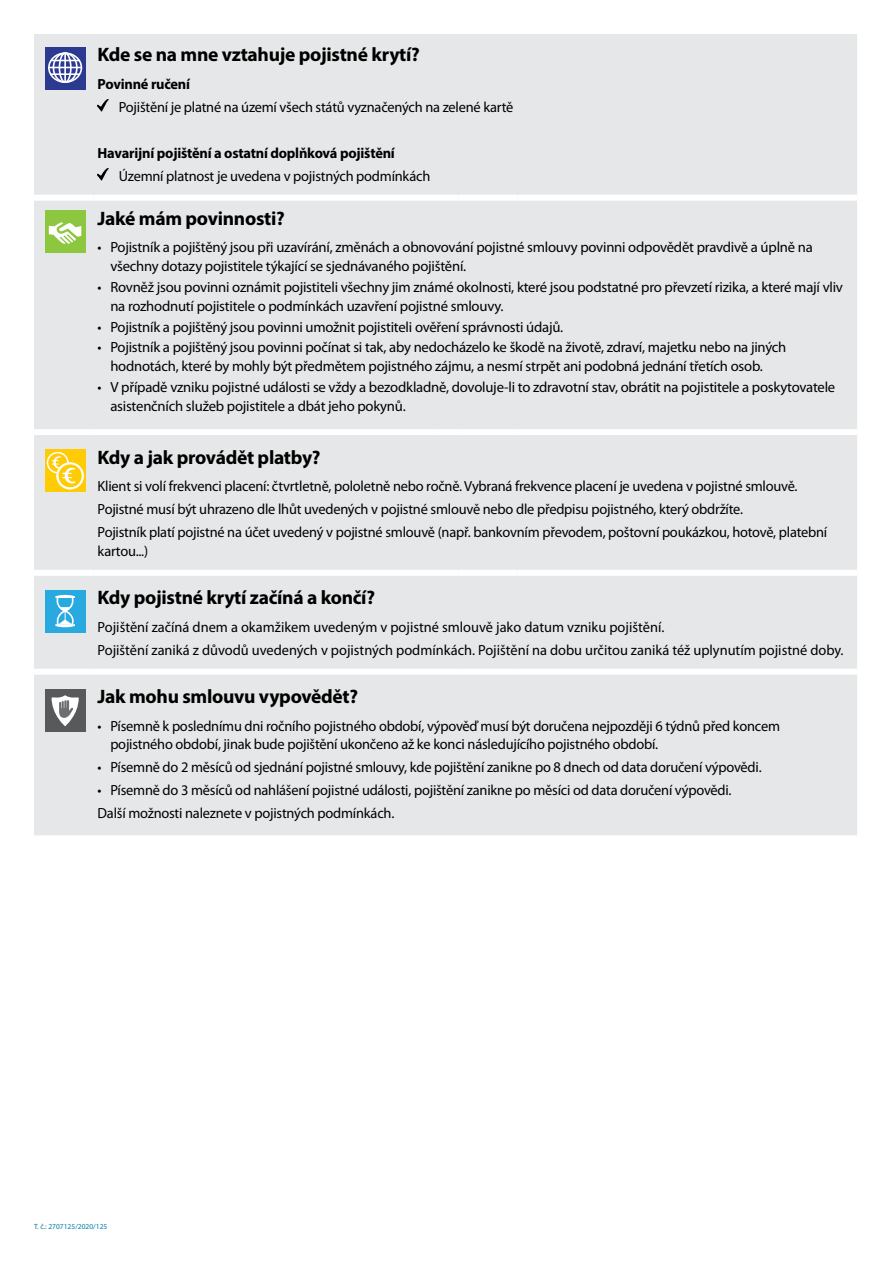
<style>
.page{position:relative;width:893px;height:1263px;background:#fff}
.page>*{position:absolute;margin:0;border:0;box-sizing:border-box;transform-origin:0 0}
.Cover_subhead{font:700 19.5px "Myriad Pro";letter-spacing:-.015em;color:#000}
.Covered_bullets{font:14.7px/18.8px "Myriad Pro";letter-spacing:-.015em;color:#000}
.Main_obligations_bul{font:14.7px/18.8px "Myriad Pro";letter-spacing:-.015em;color:#000}
.Covered_bullets-2{font:700 14.7px "Myriad Pro";letter-spacing:-.015em;color:#000}
.t1{font:7.5px "Myriad Pro";color:#007ea4}
</style>
<div class="page">
<div style="left:34px;top:34px;width:823px;height:801px;background:#e6e7e8"></div>
<div style="left:93px;top:429px;width:340px;height:6px;background:#fff"></div>
<div style="left:433px;top:429px;width:26px;height:6px;background:#fff"></div>
<div style="left:459px;top:429px;width:58px;height:6px;background:#fff"></div>
<div style="left:517px;top:429px;width:340px;height:6px;background:#fff"></div>
<div style="left:93px;top:570px;width:340px;height:6px;background:#fff"></div>
<div style="left:433px;top:570px;width:26px;height:6px;background:#fff"></div>
<div style="left:459px;top:570px;width:58px;height:6px;background:#fff"></div>
<div style="left:517px;top:570px;width:340px;height:6px;background:#fff"></div>
<div style="left:93px;top:669px;width:340px;height:6px;background:#fff"></div>
<div style="left:433px;top:669px;width:26px;height:6px;background:#fff"></div>
<div style="left:459px;top:669px;width:58px;height:6px;background:#fff"></div>
<div style="left:517px;top:669px;width:340px;height:6px;background:#fff"></div>
<div style="left:34px;top:429px;width:59px;height:6px;background:#fff"></div>
<div style="left:34px;top:570px;width:59px;height:6px;background:#fff"></div>
<div style="left:34px;top:669px;width:59px;height:6px;background:#fff"></div>
<div style="left:34px;top:195px;width:59px;height:6px;background:#fff"></div>
<div style="left:93px;top:195px;width:340px;height:6px;background:#fff"></div>
<div style="left:433px;top:195px;width:26px;height:6px;background:#fff"></div>
<div style="left:459px;top:195px;width:58px;height:6px;background:#fff"></div>
<div style="left:517px;top:195px;width:340px;height:6px;background:#fff"></div>
<svg style="left:45px;top:47px;width:41px;height:42px"></svg>
<div style="left:48px;top:52px;width:34px;height:31px;border:2px solid #fff;border-radius:50%"></div>
<div style="left:53px;top:52px;width:25px;height:31px;border:2px solid #fff;border-radius:50%"></div>
<div style="left:59px;top:52px;width:13px;height:31px;border:2px solid #fff;border-radius:50%"></div>
<hr style="left:64px;top:53px;width:2px;height:30px;background:#fff">
<svg style="left:51px;top:60px;width:29px;height:1px"></svg>
<hr style="left:51px;top:73px;width:29px;height:2px;background:#fff">
<hr style="left:49px;top:67px;width:32px;height:1px;background:#fff">
<svg style="left:98px;top:100px;width:10px;height:12px"></svg>
<svg style="left:98px;top:169px;width:10px;height:12px"></svg>
<div style="left:45px;top:210px;width:41px;height:43px;background:#8dc63f"></div>
<svg style="left:49px;top:222px;width:33px;height:22px"></svg>
<div style="left:45px;top:449px;width:41px;height:43px;background:#ffcb05"></div>
<div style="left:47px;top:452px;width:22px;height:21px;border:2px solid #fff;border-radius:50%"></div>
<svg style="left:57px;top:463px;width:26px;height:25px"></svg>
<div style="left:56px;top:462px;width:28px;height:27px;border:2px solid #fff;border-radius:50%"></div>
<svg style="left:51px;top:455px;width:25px;height:30px"></svg>
<div style="left:45px;top:590px;width:41px;height:42px;background:#28aae1"></div>
<svg style="left:55px;top:595px;width:20px;height:32px"></svg>
<div style="left:45px;top:689px;width:41px;height:42px;background:#58595b"></div>
<svg style="left:52px;top:695px;width:27px;height:31px"></svg>
<p class="Cover_subhead" style="left:98px;top:42px;width:324px">Kde se na mne vztahuje pojistné krytí?</p>
<p class="Covered_bullets-2" style="left:98px;top:74px;width:94px">Povinné ručení</p>
<p class="Covered_bullets" style="left:119px;top:97px;width:396px">Pojištění je platné na území všech států vyznačených na zelené kartě</p>
<p class="Covered_bullets-2" style="left:98px;top:143px;width:299px">Havarijní pojištění a ostatní doplňková pojištění</p>
<p class="Covered_bullets" style="left:119px;top:166px;width:313px">Územní platnost je uvedena v pojistných podmínkách</p>
<p class="Cover_subhead" style="left:98px;top:206px;width:189px">Jaké mám povinnosti?</p>
<p class="Main_obligations_bul" style="left:110px;top:238px;width:704px;text-indent:-13px">• Pojistník a pojištěný jsou při uzavírání, změnách a obnovování pojistné smlouvy povinni odpovědět pravdivě a úplně na všechny dotazy pojistitele týkající se sjednávaného pojištění.</p>
<p class="Main_obligations_bul" style="left:110px;top:277px;width:734px;text-indent:-13px">• Rovněž jsou povinni oznámit pojistiteli všechny jim známé okolnosti, které jsou podstatné pro převzetí rizika, a které mají vliv na rozhodnutí pojistitele o podmínkách uzavření pojistné smlouvy.</p>
<p class="Main_obligations_bul" style="left:98px;top:317px;width:467px">• Pojistník a pojištěný jsou povinni umožnit pojistiteli ověření správnosti údajů.</p>
<p class="Main_obligations_bul" style="left:110px;top:338px;width:678px;text-indent:-13px">• Pojistník a pojištěný jsou povinni počínat si tak, aby nedocházelo ke škodě na životě, zdraví, majetku nebo na jiných hodnotách, které by mohly být předmětem pojistného zájmu, a nesmí strpět ani podobná jednání třetích osob.</p>
<p class="Main_obligations_bul" style="left:110px;top:378px;width:726px;text-indent:-13px">• V případě vzniku pojistné události se vždy a bezodkladně, dovoluje-li to zdravotní stav, obrátit na pojistitele a poskytovatele asistenčních služeb pojistitele a dbát jeho pokynů.</p>
<p class="Cover_subhead" style="left:98px;top:444px;width:224px">Kdy a jak provádět platby?</p>
<p class="Covered_bullets" style="left:98px;top:476px;width:701px">Klient si volí frekvenci placení: čtvrtletně, pololetně nebo ročně. Vybraná frekvence placení je uvedena v pojistné smlouvě.</p>
<p class="Covered_bullets" style="left:98px;top:499px;width:647px">Pojistné musí být uhrazeno dle lhůt uvedených v pojistné smlouvě nebo dle předpisu pojistného, který obdržíte.</p>
<p class="Covered_bullets" style="left:98px;top:522px;width:731px">Pojistník platí pojistné na účet uvedený v pojistné smlouvě (např. bankovním převodem, poštovní poukázkou, hotově, platební kartou...)</p>
<p class="Cover_subhead" style="left:98px;top:585px;width:279px">Kdy pojistné krytí začíná a končí?</p>
<p class="Covered_bullets" style="left:98px;top:617px;width:568px">Pojištění začíná dnem a okamžikem uvedeným v pojistné smlouvě jako datum vzniku pojištění.</p>
<p class="Covered_bullets" style="left:98px;top:640px;width:747px">Pojištění zaniká z důvodů uvedených v pojistných podmínkách. Pojištění na dobu určitou zaniká též uplynutím pojistné doby.</p>
<p class="Cover_subhead" style="left:98px;top:684px;width:262px">Jak mohu smlouvu vypovědět?</p>
<p class="Covered_bullets" style="left:110px;top:716px;width:671px;text-indent:-13px">• Písemně k poslednímu dni ročního pojistného období, výpověď musí být doručena nejpozději 6 týdnů před koncem pojistného období, jinak bude pojištění ukončeno až ke konci následujícího pojistného období.</p>
<p class="Covered_bullets" style="left:98px;top:758px;width:666px">• Písemně do 2 měsíců od sjednání pojistné smlouvy, kde pojištění zanikne po 8 dnech od data doručení výpovědi.</p>
<p class="Covered_bullets" style="left:98px;top:781px;width:636px">• Písemně do 3 měsíců od nahlášení pojistné události, pojištění zanikne po měsíci od data doručení výpovědi.</p>
<p class="Covered_bullets" style="left:98px;top:804px;width:298px">Další možnosti naleznete v pojistných podmínkách.</p>
<p class="t1" style="left:34px;top:1222px;width:75px">T. č.: 2707125/2020/125</p>
</div>
